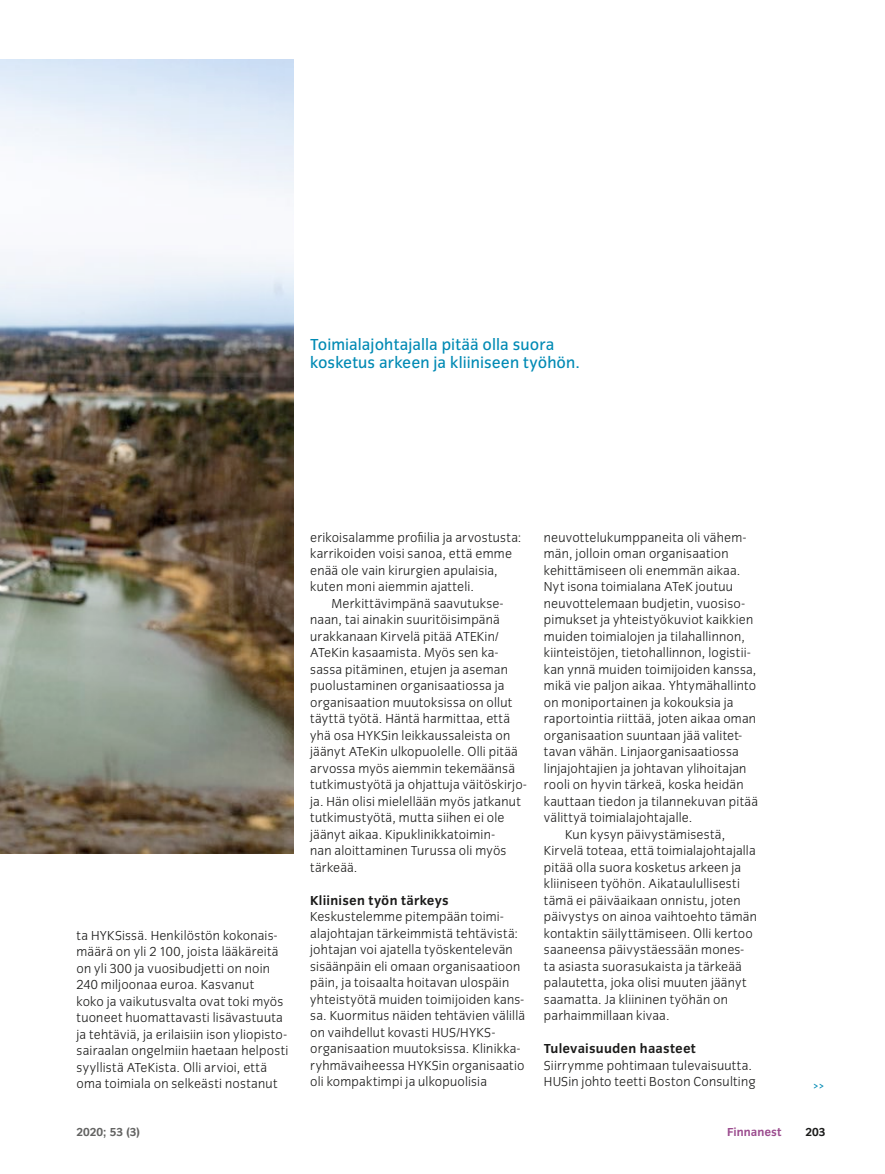
<style>
.page{position:relative;width:885px;height:1174px;background:#fff}
.page>*{position:absolute;margin:0;border:0;box-sizing:border-box;transform-origin:0 0}
.t1{font:16.5px/18px "Congress Sans";letter-spacing:.005em;color:#008ab4}
.t2{font:300 13.5px/16.5px "Congress Sans";letter-spacing:.015em;color:#1b1b1a}
.t3{font:700 13.5px "Congress Sans";letter-spacing:.015em;color:#1b1b1a}
.t4{font:700 12px "Congress Sans";color:#636362}
.t5{font:700 12px "Congress Sans";color:#9b4b8e}
.t6{font:700 12px "Congress Sans";color:#1b1b1a}
.t7{font:700 12px "Adobe Caslon Pro";color:#008ab4}
</style>
<div class="page">
<img style="left:0;top:60px;width:293px;height:793px">
<p class="t1" style="left:310px;top:335px;width:271px">Toimialajohtajalla pitää olla suora kosketus arkeen ja kliiniseen työhön.</p>
<p class="t2" style="left:544px;top:529px;width:204px">neuvottelukumppaneita oli vähem-</p>
<p class="t2" style="left:544px;top:545px;width:186px">män, jolloin oman organisaation</p>
<p class="t2" style="left:544px;top:562px;width:198px">kehittämiseen oli enemmän aikaa.</p>
<p class="t2" style="left:544px;top:578px;width:191px">Nyt isona toimialana ATeK joutuu</p>
<p class="t2" style="left:544px;top:595px;width:202px">neuvottelemaan budjetin, vuosiso-</p>
<p class="t2" style="left:544px;top:611px;width:211px">pimukset ja yhteistyökuviot kaikkien</p>
<p class="t2" style="left:544px;top:628px;width:202px">muiden toimialojen ja tilahallinnon,</p>
<p class="t2" style="left:544px;top:644px;width:208px">kiinteistöjen, tietohallinnon, logistii-</p>
<p class="t2" style="left:544px;top:661px;width:214px">kan ynnä muiden toimijoiden kanssa,</p>
<p class="t2" style="left:544px;top:677px;width:214px">mikä vie paljon aikaa. Yhtymähallinto</p>
<p class="t2" style="left:544px;top:694px;width:191px">on moniportainen ja kokouksia ja</p>
<p class="t2" style="left:544px;top:710px;width:214px">raportointia riittää, joten aikaa oman</p>
<p class="t2" style="left:544px;top:727px;width:200px">organisaation suuntaan jää valitet-</p>
<p class="t2" style="left:544px;top:743px;width:196px">tavan vähän. Linjaorganisaatiossa</p>
<p class="t2" style="left:544px;top:760px;width:204px">linjajohtajien ja johtavan ylihoitajan</p>
<p class="t2" style="left:544px;top:776px;width:201px">rooli on hyvin tärkeä, koska heidän</p>
<p class="t2" style="left:544px;top:793px;width:215px">kauttaan tiedon ja tilannekuvan pitää</p>
<p class="t2" style="left:544px;top:809px;width:150px">välittyä toimialajohtajalle.</p>
<p class="t2" style="left:565px;top:826px;width:161px">Kun kysyn päivystämisestä,</p>
<p class="t2" style="left:544px;top:842px;width:213px">Kirvelä toteaa, että toimialajohtajalla</p>
<p class="t2" style="left:544px;top:859px;width:199px">pitää olla suora kosketus arkeen ja</p>
<p class="t2" style="left:544px;top:875px;width:197px">kliiniseen työhön. Aikataulullisesti</p>
<p class="t2" style="left:544px;top:892px;width:198px">tämä ei päiväaikaan onnistu, joten</p>
<p class="t2" style="left:544px;top:908px;width:214px">päivystys on ainoa vaihtoehto tämän</p>
<p class="t2" style="left:544px;top:925px;width:210px">kontaktin säilyttämiseen. Olli kertoo</p>
<p class="t2" style="left:544px;top:941px;width:202px">saaneensa päivystäessään mones-</p>
<p class="t2" style="left:544px;top:958px;width:199px">ta asiasta suorasukaista ja tärkeää</p>
<p class="t2" style="left:544px;top:974px;width:204px">palautetta, joka olisi muuten jäänyt</p>
<p class="t2" style="left:544px;top:991px;width:186px">saamatta. Ja kliininen työhän on</p>
<p class="t2" style="left:544px;top:1007px;width:127px">parhaimmillaan kivaa.</p>
<p class="t3" style="left:544px;top:1041px;width:153px">Tulevaisuuden haasteet</p>
<p class="t2" style="left:544px;top:1057px;width:213px">Siirrymme pohtimaan tulevaisuutta.<br>HUSin johto teetti Boston Consulting</p>
<p class="t2" style="left:310px;top:529px;width:213px">erikoisalamme profiilia ja arvostusta: karrikoiden voisi sanoa, että emme enää ole vain kirurgien apulaisia, kuten moni aiemmin ajatteli.</p>
<p class="t2" style="left:310px;top:595px;width:218px;text-indent:21px">Merkittävimpänä saavutukse&shy;naan, tai ainakin suuritöisimpänä urakkanaan Kirvelä pitää ATEKin/ ATeKin kasaamista. Myös sen ka&shy;sassa pitäminen, etujen ja aseman puolustaminen organisaatiossa ja organisaation muutoksissa on ollut täyttä työtä. Häntä harmittaa, että yhä osa HYKSin leikkaussaleista on jäänyt ATeKin ulkopuolelle. Olli pitää arvossa myös aiemmin tekemäänsä tutkimustyötä ja ohjattuja väitöskirjo&shy;ja. Hän olisi mielellään myös jatkanut tutkimustyötä, mutta siihen ei ole jäänyt aikaa. Kipuklinikkatoimin-<br>nan aloittaminen Turussa oli myös tärkeää.</p>
<p class="t3" style="left:310px;top:892px;width:140px">Kliinisen työn tärkeys</p>
<p class="t2" style="left:310px;top:908px;width:216px">Keskustelemme pitempään toimi&shy;alajohtajan tärkeimmistä tehtävistä: johtajan voi ajatella työskentelevän sisäänpäin eli omaan organisaatioon päin, ja toisaalta hoitavan ulospäin yhteistyötä muiden toimijoiden kans&shy;sa. Kuormitus näiden tehtävien välillä on vaihdellut kovasti HUS/HYKS&shy;organisaation muutoksissa. Klinikka&shy;ryhmävaiheessa HYKSin organisaatio oli kompaktimpi ja ulkopuolisia</p>
<p class="t2" style="left:77px;top:927px;width:213px">ta HYKSissä. Henkilöstön kokonais&shy;määrä on yli 2 100, joista lääkäreitä on yli 300 ja vuosibudjetti on noin 240 miljoonaa euroa. Kasvanut<br>koko ja vaikutusvalta ovat toki myös tuoneet huomattavasti lisävastuuta ja tehtäviä, ja erilaisiin ison yliopisto&shy;sairaalan ongelmiin haetaan helposti syyllistä ATeKista. Olli arvioi, että oma toimiala on selkeästi nostanut</p>
<p class="t4" style="left:77px;top:1125px;width:65px">2020; 53 (3)</p>
<p class="t5" style="left:727px;top:1125px;width:56px">Finnanest</p>
<p class="t6" style="left:805px;top:1125px;width:22px">203</p>
<p class="t7" style="left:812px;top:1077px;width:13px">&gt;&gt;</p>
</div>
